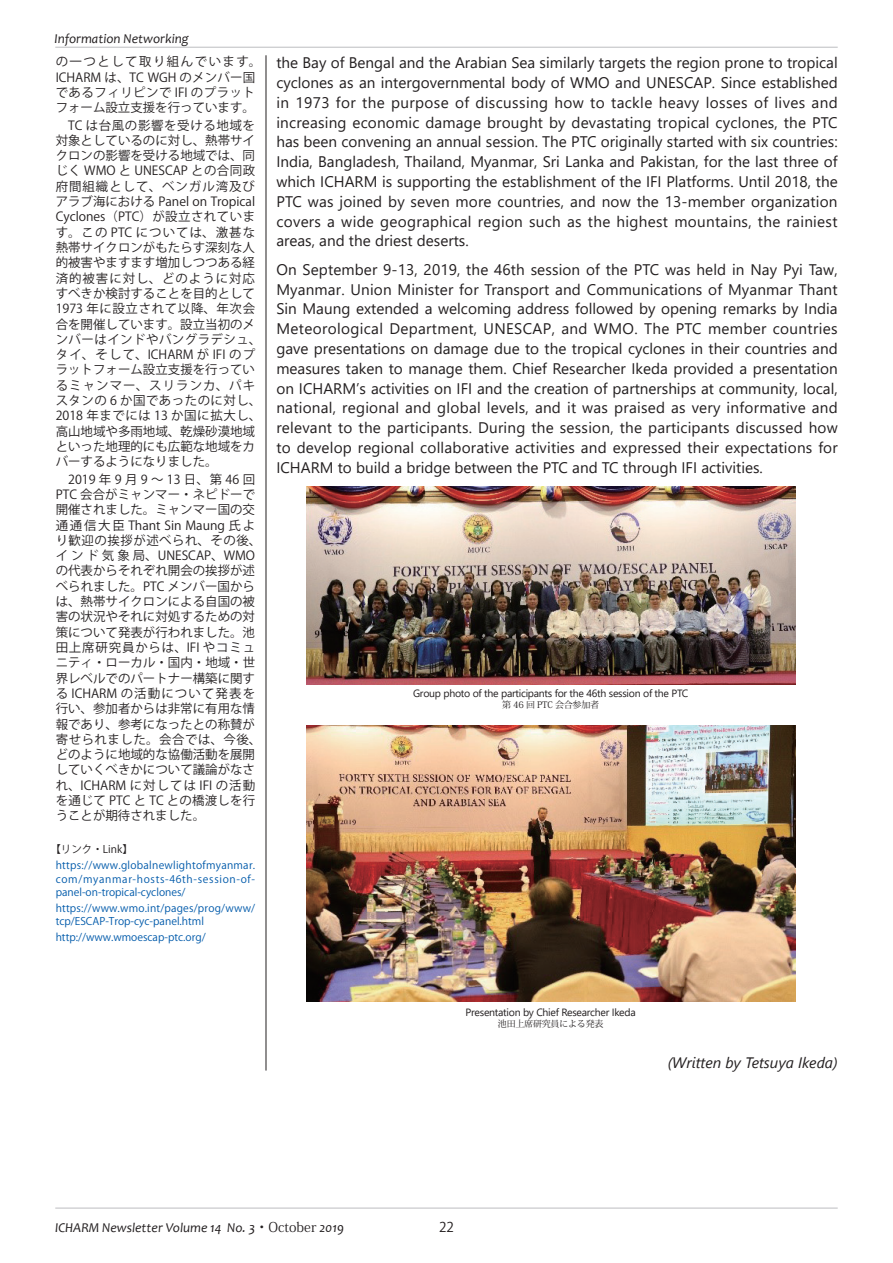
<style>
.page{position:relative;width:893px;height:1263px;background:#fff}
.page>*{position:absolute;margin:0;border:0;box-sizing:border-box;transform-origin:0 0}
.t1{font:15.3px/19.8px "Segoe UI";color:#231f20;text-align:justify}
.t2{font:italic 15.15px "Segoe UI";color:#231f20}
.t3{font:italic 13.5px "Candara";color:#231f20}
.t4{font:13.5px "Koz Go Pro";color:#231f20}
.t5{font:12.45px/15.3px "Koz Go Pro";color:#231f20}
.t6{font:10.5px/13.5px "Koz Go Pro";color:#015aaa;text-align:justify}
.t7{font:10.5px "Segoe UI";letter-spacing:-.025em;color:#231f20}
.t8{font:10.5px/13.5px "Koz Go Pro";letter-spacing:.02em;color:#015aaa}
.t9{font:10.5px "Koz Go Pro";color:#231f20}
.t10{font:9px "Koz Min Pro";letter-spacing:-.025em;color:#231f20}
.s1{font-family:"Koz Min Pro";font-style:normal}
</style>
<div class="page">
<hr style="left:266px;top:55px;width:1px;height:1015px;background:#231f20">
<img style="left:306px;top:486px;width:489px;height:198px">
<img style="left:306px;top:726px;width:489px;height:276px">
<hr style="left:55px;top:1208px;width:783px;height:1px;background:#bcbdc0">
<hr style="left:55px;top:47px;width:783px;height:1px;background:#bcbdc0">
<p class="t3" style="left:54px;top:30px;width:136px">Information Networking</p>
<p class="t5" style="left:56px;top:54px;width:207px">の一つとして取り組んでいます。<br>ICHARM は、TC WGH のメンバー国であるフィリピンで IFI のプラットフォーム設立支援を行っています。</p>
<p class="t5" style="left:56px;top:118px;width:207px">　TC は台風の影響を受ける地域を対象としているのに対し、熱帯サイクロンの影響を受ける地域では、同じく WMO と UNESCAP との合同政府間組織として、ベンガル湾及びアラブ海における Panel on Tropical<br>Cyclones（PTC）が設立されています。この PTC については、激甚な熱帯サイクロンがもたらす深刻な人的被害やますます増加しつつある経済的被害に対し、どのように対応すべきか検討することを目的として<br>1973 年に設立されて以降、年次会合を開催しています。設立当初のメンバーはインドやバングラデシュ、タイ、そして、ICHARM が IFI のプラットフォーム設立支援を行っているミャンマー、スリランカ、パキスタンの 6 か国であったのに対し、<br>2018 年までには 13 か国に拡大し、高山地域や多雨地域、乾燥砂漠地域といった地理的にも広範な地域をカバーするようになりました。</p>
<p class="t5" style="left:56px;top:472px;width:207px">　2019年9月9～13日、第46回<br>PTC 会合がミャンマー・ネピドーで開催されました。ミャンマー国の交通通信大臣 Thant Sin Maung 氏より歓迎の挨拶が述べられ、その後、インド気象局、UNESCAP、WMOの代表からそれぞれ開会の挨拶が述べられました。PTC メンバー国からは、熱帯サイクロンによる自国の被害の状況やそれに対処するための対策について発表が行われました。池田上席研究員からは、IFI やコミュニティ・ローカル・国内・地域・世界レベルでのパートナー構築に関する ICHARM の活動について発表を行い、参加者からは非常に有用な情報であり、参考になったとの称賛が寄せられました。会合では、今後、どのように地域的な協働活動を展開していくべきかについて議論がなされ、ICHARM に対しては IFI の活動を通じて PTC と TC との橋渡しを行うことが期待されました。</p>
<p class="t9" style="left:50px;top:843px;width:84px">【リンク・Link】</p>
<p class="t6" style="left:56px;top:859px;width:201px">https://www.globalnewlightofmyanmar. com/myanmar-hosts-46th-session-of&shy;panel-on-tropical-cyclones/</p>
<p class="t8" style="left:56px;top:901px;width:201px">https://www.wmo.int/pages/prog/www/ tcp/ESCAP-Trop-cyc-panel.html</p>
<p class="t6" style="left:56px;top:930px;width:152px">http://www.wmoescap-ptc.org/</p>
<p class="t1" style="left:276px;top:52px;width:563px">the Bay of Bengal and the Arabian Sea similarly targets the region prone to tropical cyclones as an intergovernmental body of WMO and UNESCAP. Since established in 1973 for the purpose of discussing how to tackle heavy losses of lives and increasing economic damage brought by devastating tropical cyclones, the PTC has been convening an annual session. The PTC originally started with six countries:<br>India, Bangladesh, Thailand, Myanmar, Sri Lanka and Pakistan, for the last three of which ICHARM is supporting the establishment of the IFI Platforms. Until 2018, the PTC was joined by seven more countries, and now the 13-member organization covers a wide geographical region such as the highest mountains, the rainiest areas, and the driest deserts.</p>
<p class="t1" style="left:276px;top:258px;width:563px">On September 9-13, 2019, the 46th session of the PTC was held in Nay Pyi Taw, Myanmar. Union Minister for Transport and Communications of Myanmar Thant Sin Maung extended a welcoming address followed by opening remarks by India Meteorological Department, UNESCAP, and WMO. The PTC member countries gave presentations on damage due to the tropical cyclones in their countries and measures taken to manage them. Chief Researcher Ikeda provided a presentation on ICHARM’s activities on IFI and the creation of partnerships at community, local, national, regional and global levels, and it was praised as very informative and relevant to the participants. During the session, the participants discussed how to develop regional collaborative activities and expressed their expectations for ICHARM to build a bridge between the PTC and TC through IFI activities.</p>
<p class="t7" style="left:413px;top:684px;width:277px">Group photo of the participants for the 46th session of the PTC</p>
<p class="t10" style="left:502px;top:699px;width:98px">第 46 回 PTC 会合参加者</p>
<p class="t7" style="left:466px;top:1002px;width:172px">Presentation by Chief Researcher Ikeda</p>
<p class="t10" style="left:498px;top:1017px;width:107px">池田上席研究員による発表</p>
<p class="t2" style="left:668px;top:1048px;width:172px">(Written by Tetsuya Ikeda)</p>
<p class="t3" style="left:55px;top:1219px;width:290px">ICHARM Newsletter Volume 14 No. 3<span class="s1">・October</span> 2019</p>
<p class="t4" style="left:439px;top:1219px;width:16px">22</p>
</div>
